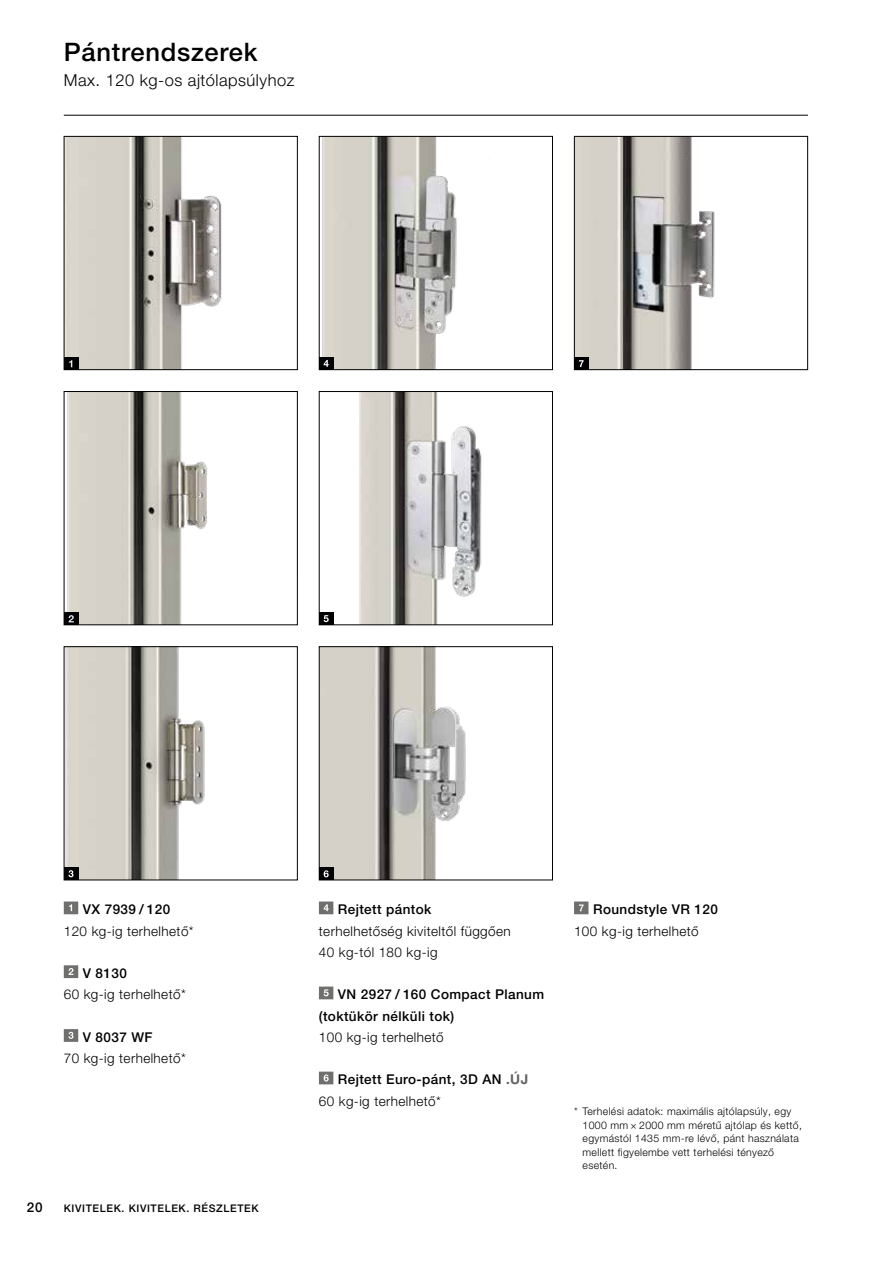
<style>
.page{position:relative;width:893px;height:1263px;background:#fff}
.page>*{position:absolute;margin:0;border:0;box-sizing:border-box;transform-origin:0 0}
.t1{font:500 25.5px "Hoermann Helvetica Neue";letter-spacing:.03em;color:#000}
.t2{font:300 16.5px "Hoermann Helvetica Neue";letter-spacing:.03em;color:#000}
.t3{font:500 13.5px/21.3px "Hoermann Helvetica Neue";letter-spacing:.03em;color:#000}
.t4{font:300 13.5px/21.3px "Hoermann Helvetica Neue";letter-spacing:.03em;color:#000}
.t5{font:300 10.5px/13.5px "Hoermann Helvetica Neue";letter-spacing:.03em;color:#000}
.t6{font:500 10.5px "Hoermann Helvetica Neue";letter-spacing:.06em;color:#000}
.s1{font-weight:700;color:#636362}
.s2{font-weight:300}
</style>
<div class="page">
<img style="left:66px;top:648px;width:139px;height:230px">
<div style="left:64px;top:646px;width:234px;height:234px;border:1px solid #000"></div>
<img style="left:321px;top:648px;width:145px;height:230px">
<div style="left:319px;top:646px;width:234px;height:234px;border:1px solid #000"></div>
<img style="left:322px;top:138px;width:135px;height:230px">
<div style="left:319px;top:136px;width:234px;height:234px;border:1px solid #000"></div>
<img style="left:333px;top:393px;width:149px;height:230px">
<div style="left:319px;top:391px;width:234px;height:234px;border:1px solid #000"></div>
<img style="left:576px;top:138px;width:139px;height:230px">
<div style="left:574px;top:136px;width:234px;height:234px;border:1px solid #000"></div>
<img style="left:66px;top:138px;width:156px;height:230px">
<div style="left:64px;top:136px;width:234px;height:234px;border:1px solid #000"></div>
<img style="left:67px;top:393px;width:141px;height:230px">
<div style="left:64px;top:391px;width:234px;height:234px;border:1px solid #000"></div>
<hr style="left:64px;top:115px;width:744px;height:1px;background:#000">
<svg style="left:574px;top:901px;width:14px;height:13px"></svg>
<svg style="left:319px;top:901px;width:14px;height:13px"></svg>
<svg style="left:319px;top:986px;width:14px;height:13px"></svg>
<svg style="left:319px;top:1071px;width:14px;height:13px"></svg>
<svg style="left:64px;top:901px;width:14px;height:13px"></svg>
<svg style="left:64px;top:965px;width:14px;height:13px"></svg>
<svg style="left:64px;top:1029px;width:14px;height:13px"></svg>
<div style="left:64px;top:357px;width:14px;height:13px;background:#000"></div>
<svg style="left:69px;top:360px;width:3px;height:7px"></svg>
<div style="left:64px;top:612px;width:14px;height:13px;background:#000"></div>
<svg style="left:69px;top:615px;width:5px;height:7px"></svg>
<div style="left:64px;top:867px;width:14px;height:13px;background:#000"></div>
<svg style="left:68px;top:870px;width:6px;height:7px"></svg>
<div style="left:319px;top:612px;width:14px;height:13px;background:#000"></div>
<svg style="left:324px;top:615px;width:5px;height:7px"></svg>
<div style="left:319px;top:867px;width:14px;height:13px;background:#000"></div>
<svg style="left:324px;top:870px;width:5px;height:7px"></svg>
<div style="left:574px;top:357px;width:14px;height:13px;background:#000"></div>
<svg style="left:579px;top:360px;width:5px;height:7px"></svg>
<div style="left:319px;top:357px;width:14px;height:13px;background:#000"></div>
<svg style="left:324px;top:360px;width:5px;height:7px"></svg>
<h1 class="t1" style="left:64px;top:34px;width:195px">Pántrendszerek</h1>
<h2 class="t2" style="left:64px;top:69px;width:232px">Max. 120 kg-os ajtólapsúlyhoz</h2>
<p class="t3" style="left:83px;top:898px;width:89px">VX 7939 / 120</p>
<p class="t4" style="left:64px;top:919px;width:131px">120 kg-ig terhelhető*</p>
<p class="t3" style="left:83px;top:962px;width:46px">V 8130</p>
<p class="t4" style="left:64px;top:983px;width:123px">60 kg-ig terhelhető*</p>
<p class="t3" style="left:83px;top:1025px;width:71px">V 8037 WF</p>
<p class="t4" style="left:64px;top:1047px;width:123px">70 kg-ig terhelhető*</p>
<p class="t3" style="left:27px;top:1196px;width:17px">20</p>
<p class="t6" style="left:64px;top:1201px;width:196px">KIVITELEK. KIVITELEK. RÉSZLETEK</p>
<p class="t3" style="left:338px;top:898px;width:95px">Rejtett pántok</p>
<p class="t4" style="left:319px;top:919px;width:193px">terhelhetőség kiviteltől függően<br>40 kg-tól 180 kg-ig</p>
<p class="t3" style="left:319px;top:983px;width:227px;text-indent:19px">VN 2927 / 160 Compact Planum (toktükör nélküli tok)</p>
<p class="t4" style="left:319px;top:1025px;width:126px">100 kg-ig terhelhető</p>
<p class="t3" style="left:319px;top:1068px;width:211px;text-indent:19px">Rejtett Euro-pánt, 3D AN <span class="s1">.ÚJ<br></span><span class="s2">60 kg-ig terhelhető*</span></p>
<p class="t3" style="left:593px;top:898px;width:126px">Roundstyle VR 120</p>
<p class="t4" style="left:574px;top:919px;width:126px">100 kg-ig terhelhető</p>
<p class="t5" style="left:583px;top:1104px;width:221px;text-indent:-9px">* Terhelési adatok: maximális ajtólapsúly, egy 1000 mm × 2000 mm méretű ajtólap és kettő, egymástól 1435 mm-re lévő, pánt használata mellett figyelembe vett terhelési tényező esetén.</p>
</div>
